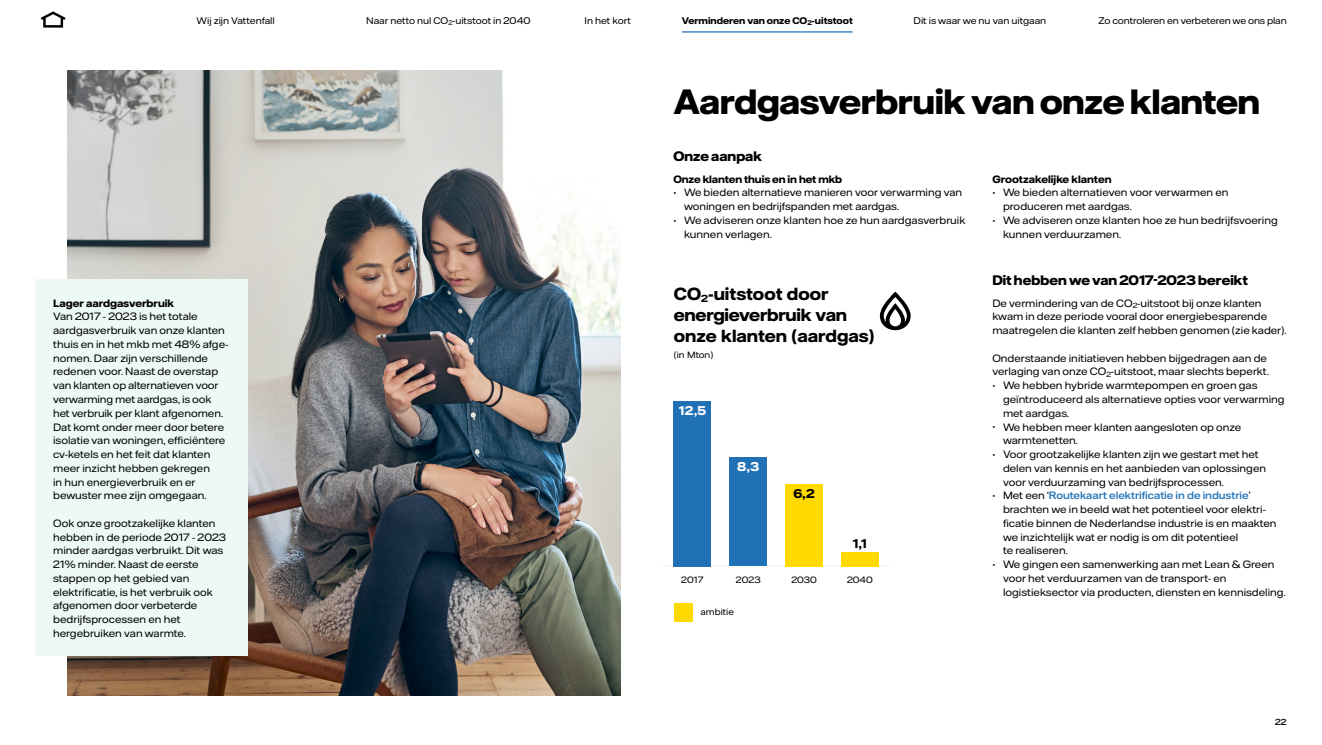
<style>
.page{position:relative;width:1322px;height:745px;background:#fff}
.page>*{position:absolute;margin:0;border:0;box-sizing:border-box;transform-origin:0 0}
.H3_Rubrik_2b{font:700 35px "Vattenfall Hall Display";letter-spacing:-.005em;color:#000}
.t1{font:700 17.5px/21px "Vattenfall Hall";letter-spacing:-.005em;color:#000}
.H4_Rubrik_4{font:700 13.75px "Vattenfall Hall Display";letter-spacing:.005em;color:#000}
.t2{font:700 12.62px "Vattenfall Hall";color:#fff}
.t3{font:700 12.62px "Vattenfall Hall";color:#000}
.Body_lijst_met_bullet{font:10.62px/13.8px "Vattenfall Hall";color:#000}
.Body{font:10.62px/13.8px "Vattenfall Hall";color:#000}
.H4_Tussenkop_1{font:700 10.62px "Vattenfall Hall";color:#000}
.t4{font:9.62px "Vattenfall Hall";letter-spacing:-.005em;color:#000}
.t5{font:700 9.62px "Vattenfall Hall";color:#000}
.t6{font:9.12px "Vattenfall Hall";color:#000}
.t7{font:500 8.75px "Vattenfall Hall";color:#000}
.s1{font-size:16px}
.s2{font-weight:500;color:#2071b5}
</style>
<div class="page">
<div style="left:674px;top:401px;width:37px;height:165px;background:#2071b5"></div>
<div style="left:729px;top:457px;width:38px;height:109px;background:#2071b5"></div>
<div style="left:785px;top:484px;width:37px;height:82px;background:#ffda00"></div>
<div style="left:841px;top:551px;width:37px;height:15px;background:#ffda00"></div>
<svg style="left:880px;top:291px;width:30px;height:39px"></svg>
<div style="left:674px;top:603px;width:18px;height:18px;background:#ffda00"></div>
<img style="left:68px;top:71px;width:552px;height:623px">
<div style="left:35px;top:279px;width:213px;height:376px;background:#edf9f3"></div>
<svg style="left:41px;top:11px;width:25px;height:17px"></svg>
<hr style="left:682px;top:31px;width:170px;height:2px;background:#2071b5">
<p class="t4" style="left:197px;top:15px;width:80px">Wij zijn Vattenfall</p>
<p class="t4" style="left:366px;top:15px;width:166px">Naar netto nul CO<sub>2</sub>-uitstoot in 2040</p>
<p class="t4" style="left:584px;top:15px;width:48px">In het kort</p>
<p class="t5" style="left:682px;top:15px;width:172px">Verminderen van onze CO<sub>2</sub>-uitstoot</p>
<p class="t4" style="left:913px;top:15px;width:134px">Dit is waar we nu van uitgaan</p>
<p class="t4" style="left:1098px;top:15px;width:190px">Zo controleren en verbeteren we ons plan</p>
<h4 class="H4_Tussenkop_1" style="left:53px;top:296px;width:123px">Lager aardgasverbruik</h4>
<p class="Body" style="left:53px;top:309px;width:176px">Van 2017 - 2023 is het totale aardgasverbruik van onze klanten thuis en in het mkb met 48% afge&shy;nomen. Daar zijn verschillende redenen voor. Naast de overstap van klanten op alternatieven voor verwarming met aardgas, is ook het verbruik per klant afgenomen.<br>Dat komt onder meer door betere isolatie van woningen, efficiëntere cv-ketels en het feit dat klanten meer inzicht hebben gekregen<br>in hun energieverbruik en er bewuster mee zijn omgegaan.</p>
<p class="Body" style="left:53px;top:515px;width:174px">Ook onze grootzakelijke klanten hebben in de periode 2017 - 2023 minder aardgas verbruikt. Dit was<br>21% minder. Naast de eerste stappen op het gebied van elektrificatie, is het verbruik ook afgenomen door verbeterde bedrijfsprocessen en het hergebruiken van warmte.</p>
<h3 class="H3_Rubrik_2b" style="left:673px;top:80px;width:588px">Aardgasverbruik van onze klanten</h3>
<h4 class="H4_Rubrik_4" style="left:673px;top:148px;width:90px">Onze aanpak</h4>
<h4 class="H4_Tussenkop_1" style="left:673px;top:172px;width:170px">Onze klanten thuis en in het mkb</h4>
<p class="Body_lijst_met_bullet" style="left:684px;top:185px;width:280px;text-indent:-11px"><span class="s1">·</span> We bieden alternatieve manieren voor verwarming van woningen en bedrijfspanden met aardgas.</p>
<p class="Body_lijst_met_bullet" style="left:684px;top:213px;width:283px;text-indent:-11px"><span class="s1">·</span> We adviseren onze klanten hoe ze hun aardgasverbruik kunnen verlagen.</p>
<p class="t1" style="left:674px;top:282px;width:202px">CO<sub>2</sub>-uitstoot door energieverbruik van onze klanten (aardgas)</p>
<p class="t6" style="left:674px;top:349px;width:41px">(in Mton)</p>
<p class="t2" style="left:679px;top:403px;width:29px">12,5</p>
<p class="t2" style="left:737px;top:459px;width:23px">8,3</p>
<p class="t3" style="left:793px;top:485px;width:23px">6,2</p>
<p class="t3" style="left:852px;top:535px;width:16px">1,1</p>
<p class="t6" style="left:681px;top:573px;width:24px">2017</p>
<p class="t6" style="left:736px;top:573px;width:26px">2023</p>
<p class="t6" style="left:791px;top:573px;width:27px">2030</p>
<p class="t6" style="left:847px;top:573px;width:27px">2040</p>
<p class="t6" style="left:700px;top:605px;width:35px">ambitie</p>
<h4 class="H4_Tussenkop_1" style="left:992px;top:172px;width:121px">Grootzakelijke klanten</h4>
<p class="Body_lijst_met_bullet" style="left:1003px;top:185px;width:227px;text-indent:-11px"><span class="s1">·</span> We bieden alternatieven voor verwarmen en produceren met aardgas.</p>
<p class="Body_lijst_met_bullet" style="left:1003px;top:213px;width:276px;text-indent:-11px"><span class="s1">·</span> We adviseren onze klanten hoe ze hun bedrijfsvoering kunnen verduurzamen.</p>
<h4 class="H4_Rubrik_4" style="left:992px;top:272px;width:257px">Dit hebben we van 2017-2023 bereikt</h4>
<p class="Body" style="left:992px;top:295px;width:296px">De vermindering van de CO<sub>2</sub>-uitstoot bij onze klanten kwam in deze periode vooral door energiebesparende maatregelen die klanten zelf hebben genomen (zie kader).</p>
<p class="Body" style="left:992px;top:350px;width:278px">Onderstaande initiatieven hebben bijgedragen aan de verlaging van onze CO<sub>2</sub>-uitstoot, maar slechts beperkt.</p>
<p class="Body_lijst_met_bullet" style="left:1003px;top:378px;width:283px;text-indent:-11px"><span class="s1">·</span> We hebben hybride warmtepompen en groen gas geïntroduceerd als alternatieve opties voor verwarming met aardgas.</p>
<p class="Body_lijst_met_bullet" style="left:1003px;top:419px;width:240px;text-indent:-11px"><span class="s1">·</span> We hebben meer klanten aangesloten op onze warmtenetten.</p>
<p class="Body_lijst_met_bullet" style="left:1003px;top:447px;width:265px;text-indent:-11px"><span class="s1">·</span> Voor grootzakelijke klanten zijn we gestart met het delen van kennis en het aanbieden van oplossingen voor verduurzaming van bedrijfsprocessen.</p>
<p class="Body_lijst_met_bullet" style="left:1003px;top:488px;width:275px;text-indent:-11px"><span class="s1">·</span> Met een ‘<span class="s2">Routekaart elektrificatie in de industrie</span>’ brachten we in beeld wat het potentieel voor elektri&shy;ficatie binnen de Nederlandse industrie is en maakten we inzichtelijk wat er nodig is om dit potentieel<br>te realiseren.</p>
<p class="Body_lijst_met_bullet" style="left:1003px;top:557px;width:284px;text-indent:-11px"><span class="s1">·</span> We gingen een samenwerking aan met Lean &amp; Green voor het verduurzamen van de transport- en logistieksector via producten, diensten en kennisdeling.</p>
<p class="t7" style="left:1275px;top:716px;width:13px">22</p>
</div>
